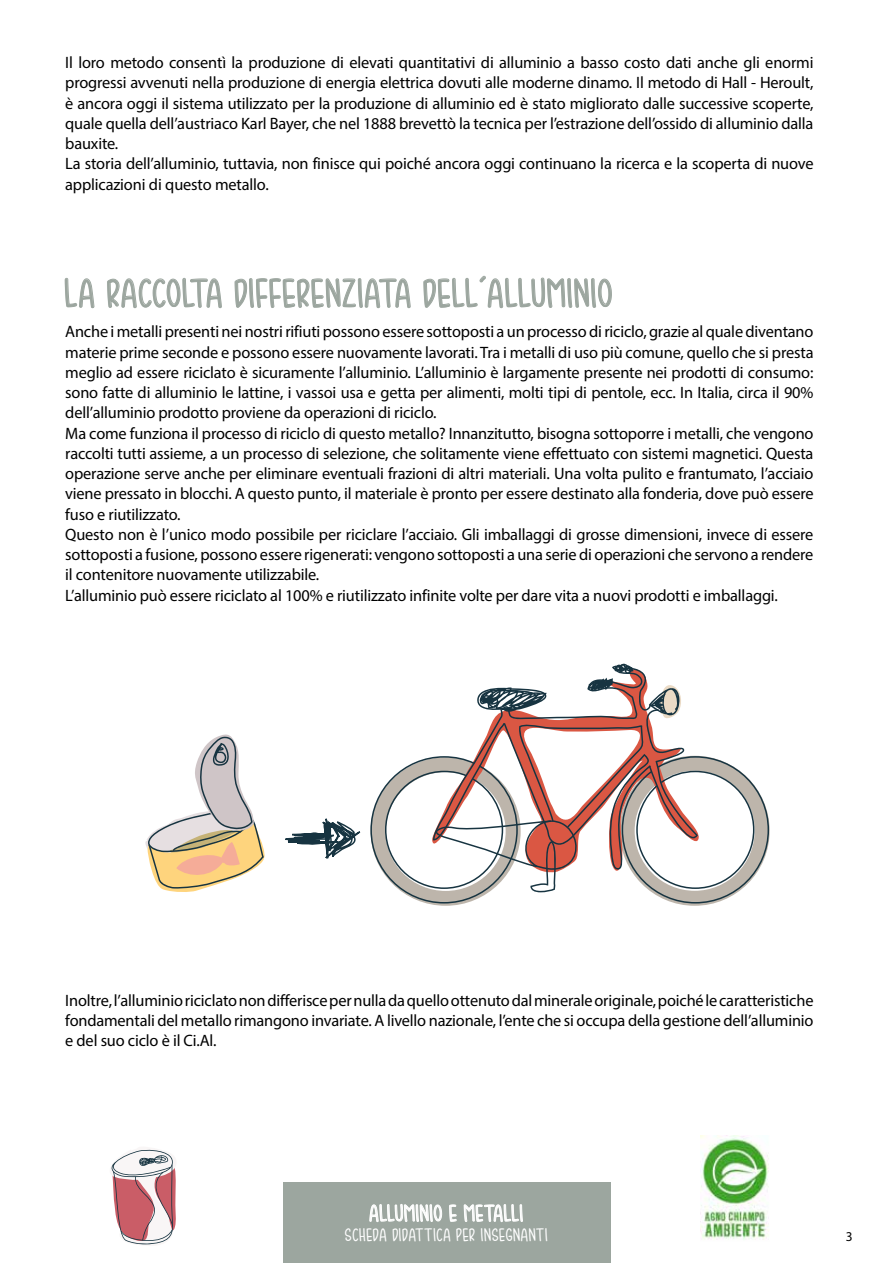
<style>
.page{position:relative;width:893px;height:1263px;background:#fff}
.page>*{position:absolute;margin:0;border:0;box-sizing:border-box;transform-origin:0 0}
.t1{font:36px "Happy Ending";letter-spacing:.05em;color:#9ca69f}
.t2{font:21px "Happy Ending";letter-spacing:.05em;color:#fff}
.t3{font:16.5px/20.2px "Myriad Pro";letter-spacing:-.01em;color:#000}
.t4{font:16.5px "Happy Ending";letter-spacing:.05em;color:#fff}
.t5{font:13.5px "Myriad Pro";color:#000}
</style>
<div class="page">
<div style="left:283px;top:1182px;width:327px;height:81px;background:#9ca69f"></div>
<img style="left:700px;top:1136px;width:69px;height:104px">
<svg style="left:376px;top:1204px;width:66px;height:18px"></svg>
<svg style="left:449px;top:1204px;width:8px;height:18px"></svg>
<svg style="left:463px;top:1204px;width:60px;height:18px"></svg>
<svg style="left:111px;top:1149px;width:65px;height:96px"></svg>
<svg style="left:64px;top:277px;width:31px;height:32px"></svg>
<svg style="left:107px;top:277px;width:115px;height:31px"></svg>
<svg style="left:234px;top:278px;width:177px;height:31px"></svg>
<svg style="left:423px;top:275px;width:189px;height:34px"></svg>
<svg style="left:145px;top:663px;width:625px;height:243px"></svg>
<p class="t3" style="left:65px;top:52px;width:750px">Il loro metodo consentì la produzione di elevati quantitativi di alluminio a basso costo dati anche gli enormi progressi avvenuti nella produzione di energia elettrica dovuti alle moderne dinamo. Il metodo di Hall - Heroult, è ancora oggi il sistema utilizzato per la produzione di alluminio ed è stato migliorato dalle successive scoperte, quale quella dell’austriaco Karl Bayer, che nel 1888 brevettò la tecnica per l’estrazione dell’ossido di alluminio dalla bauxite.<br>La storia dell’alluminio, tuttavia, non finisce qui poiché ancora oggi continuano la ricerca e la scoperta di nuove applicazioni di questo metallo.</p>
<h1 class="t1" style="left:65px;top:276px;width:549px">LA RACCOLTA DIFFERENZIATA DELL'ALLUMINIO</h1>
<p class="t3" style="left:65px;top:321px;width:750px">Anche i metalli presenti nei nostri rifiuti possono essere sottoposti a un processo di riciclo, grazie al quale diventano materie prime seconde e possono essere nuovamente lavorati. Tra i metalli di uso più comune, quello che si presta meglio ad essere riciclato è sicuramente l’alluminio. L’alluminio è largamente presente nei prodotti di consumo: sono fatte di alluminio le lattine, i vassoi usa e getta per alimenti, molti tipi di pentole, ecc. In Italia, circa il 90% dell’alluminio prodotto proviene da operazioni di riciclo.<br>Ma come funziona il processo di riciclo di questo metallo? Innanzitutto, bisogna sottoporre i metalli, che vengono raccolti tutti assieme, a un processo di selezione, che solitamente viene effettuato con sistemi magnetici. Questa operazione serve anche per eliminare eventuali frazioni di altri materiali. Una volta pulito e frantumato, l’acciaio viene pressato in blocchi. A questo punto, il materiale è pronto per essere destinato alla fonderia, dove può essere fuso e riutilizzato.<br>Questo non è l’unico modo possibile per riciclare l’acciaio. Gli imballaggi di grosse dimensioni, invece di essere sottoposti a fusione, possono essere rigenerati: vengono sottoposti a una serie di operazioni che servono a rendere il contenitore nuovamente utilizzabile.<br>L’alluminio può essere riciclato al 100% e riutilizzato infinite volte per dare vita a nuovi prodotti e imballaggi.</p>
<p class="t3" style="left:65px;top:990px;width:750px;text-align:justify">Inoltre, l’alluminio riciclato non differisce per nulla da quello ottenuto dal minerale originale, poiché le caratteristiche fondamentali del metallo rimangono invariate. A livello nazionale, l’ente che si occupa della gestione dell’alluminio e del suo ciclo è il Ci.Al.</p>
<p class="t2" style="left:370px;top:1203px;width:155px">ALLUMINIO E METALLI</p>
<p class="t4" style="left:345px;top:1226px;width:204px">SCHEDA DIDATTICA PER INSEGNANTI</p>
<p class="t5" style="left:846px;top:1228px;width:8px">3</p>
</div>
